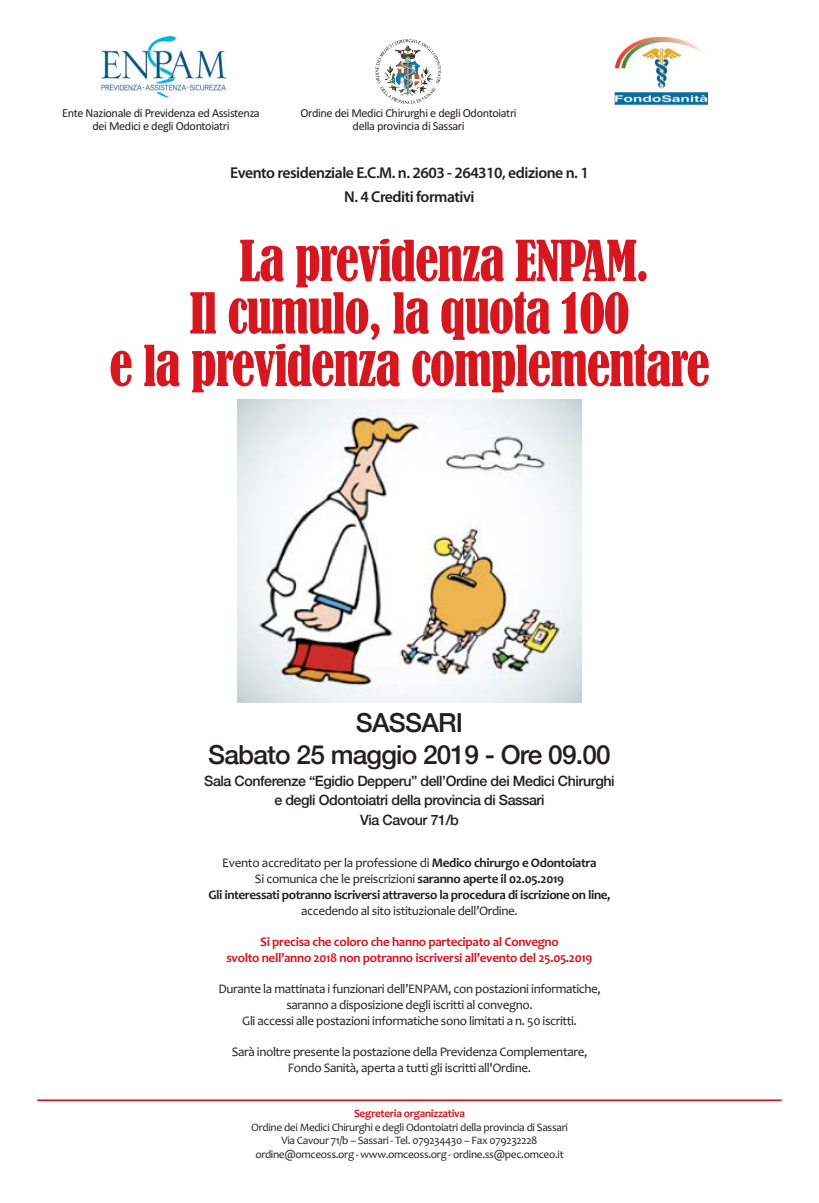
<style>
.page{position:relative;width:819px;height:1203px;background:#fff}
.page>*{position:absolute;margin:0;border:0;box-sizing:border-box;transform-origin:0 0}
.t1{font:condensed 52.5px "Bernard";letter-spacing:-.025em;color:#d7171f}
.t2{font:500 26.25px "Helvetica Neue";letter-spacing:-.03em;color:#231f20}
.t3{font:600 15.75px "Myriad Pro";letter-spacing:-.03em;color:#231f20}
.t4{font:500 14.26px "Helvetica Neue";letter-spacing:-.03em;color:#231f20}
.t5{font:13.12px "Candara";letter-spacing:-.03em;color:#231f20}
.t6{font:700 13.12px "Candara";letter-spacing:-.025em;color:#d7171f}
.t7{font:700 13.12px "Candara";letter-spacing:-.03em;color:#231f20}
.t8{font:12.25px "Calibri";letter-spacing:-.03em;color:#231f20}
.t9{font:11.38px "Candara";letter-spacing:-.03em;color:#231f20}
.t10{font:700 11.38px "Candara";letter-spacing:-.03em;color:#d7171f}
.s1{font-weight:700}
</style>
<div class="page">
<img style="left:375px;top:39px;width:66px;height:65px">
<img style="left:408px;top:46px;width:18px;height:44px">
<hr style="left:37px;top:1099px;width:744px;height:2px;background:#d7171f">
<img style="left:237px;top:399px;width:344px;height:304px">
<img style="left:614px;top:37px;width:93px;height:69px">
<img style="left:101px;top:35px;width:126px;height:64px">
<p class="t8" style="left:62px;top:109px;width:199px">Ente Nazionale di Previdenza ed Assistenza</p>
<p class="t8" style="left:92px;top:122px;width:139px">dei Medici e degli Odontoiatri</p>
<p class="t3" style="left:230px;top:163px;width:360px">Evento residenziale E.C.M. n. 2603 - 264310, edizione n. 1</p>
<p class="t3" style="left:344px;top:187px;width:132px">N. 4 Crediti formativi</p>
<p class="t8" style="left:300px;top:109px;width:218px">Ordine dei Medici Chirurghi e degli Odontoiatri</p>
<p class="t8" style="left:352px;top:122px;width:113px">della provincia di Sassari</p>
<p class="t1" style="left:239px;top:232px;width:411px">La previdenza ENPAM.</p>
<p class="t1" style="left:189px;top:285px;width:441px">Il cumulo, la quota 100</p>
<p class="t1" style="left:109px;top:337px;width:602px">e la previdenza complementare</p>
<p class="t2" style="left:356px;top:707px;width:109px">SaSSari</p>
<p class="t2" style="left:208px;top:738px;width:404px">Sabato 25 maggio 2019 - Ore 09.00</p>
<p class="t4" style="left:204px;top:772px;width:412px">Sala Conferenze “Egidio Depperu” dell’Ordine dei Medici Chirurghi</p>
<p class="t4" style="left:274px;top:791px;width:272px">e degli Odontoiatri della provincia di Sassari</p>
<p class="t4" style="left:360px;top:811px;width:100px">Via Cavour 71/b</p>
<p class="t5" style="left:222px;top:858px;width:376px">Evento accreditato per la professione di <span class="s1">Medico chirurgo e Odontoiatra</span></p>
<p class="t5" style="left:255px;top:874px;width:310px">Si comunica che le preiscrizioni <span class="s1">saranno aperte il 02.05.2019</span></p>
<p class="t7" style="left:208px;top:890px;width:403px">Gli interessati potranno iscriversi attraverso la procedura di iscrizione on line,</p>
<p class="t5" style="left:301px;top:905px;width:218px">accedendo al sito istituzionale dell’Ordine.</p>
<p class="t6" style="left:260px;top:937px;width:300px">Si precisa che coloro che hanno partecipato al Convegno</p>
<p class="t6" style="left:226px;top:953px;width:367px">svolto nell’anno 2018 non potranno iscriversi all’evento del 25.05.2019</p>
<p class="t5" style="left:218px;top:984px;width:384px">Durante la mattinata i funzionari dell’ENPAM, con postazioni informatiche,</p>
<p class="t5" style="left:286px;top:1000px;width:248px">saranno a disposizione degli iscritti al convegno.</p>
<p class="t5" style="left:242px;top:1016px;width:336px">Gli accessi alle postazioni informatiche sono limitati a n. 50 iscritti.</p>
<p class="t5" style="left:232px;top:1047px;width:357px">Sarà inoltre presente la postazione della Previdenza Complementare,</p>
<p class="t5" style="left:288px;top:1063px;width:245px">Fondo Sanità, aperta a tutti gli iscritti all'Ordine.</p>
<p class="t10" style="left:354px;top:1109px;width:112px">Segreteria organizzativa</p>
<p class="t9" style="left:251px;top:1123px;width:318px">Ordine dei Medici Chirurghi e degli Odontoiatri della provincia di Sassari</p>
<p class="t9" style="left:281px;top:1136px;width:257px">Via Cavour 71/b – Sassari ‐ Tel. 079234430 – Fax 079232228</p>
<p class="t9" style="left:255px;top:1150px;width:310px">ordine@omceoss.org ‐ www.omceoss.org ‐ ordine.ss@pec.omceo.it</p>
</div>
